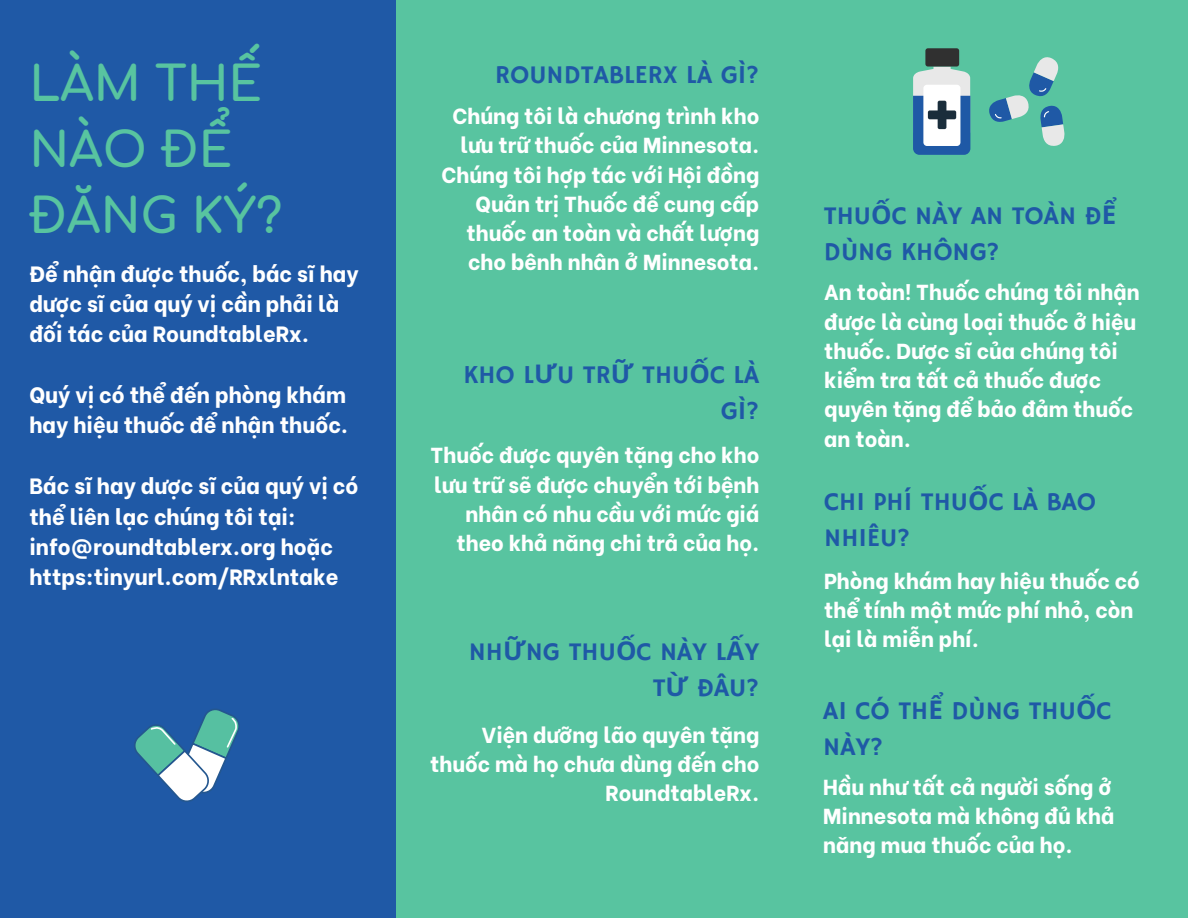
<style>
.page{position:relative;width:1188px;height:918px;background:#58c4a0}
.page>*{position:absolute;margin:0;border:0;box-sizing:border-box;transform-origin:0 0}
.t1{font:700 48px/66.3px "Comfortaa";color:#58c4a0}
.t2{font:25.8px/36px "Hammersmith One";color:#1f59a6}
.t3{font:800 22.05px/30.3px "Be Vietnam";color:#fff}
.t4{font:800 21.6px/29.2px "Be Vietnam";color:#fff;text-align:right}
.s1{font-family:"Noto Sans";font-weight:700}
</style>
<div class="page">
<div style="left:0;top:0;width:396px;height:918px;background:#1f59a6"></div>
<svg style="left:913px;top:67px;width:57px;height:87px;background:#749ac0"></svg>
<div style="left:923px;top:85px;width:37px;height:61px;background:#fff;border-radius:4px"></div>
<div style="left:925px;top:49px;width:34px;height:18px;background:#303030;border-radius:3px"></div>
<div style="left:928px;top:110px;width:28px;height:9px;background:#1a2d3b;border-radius:2px"></div>
<div style="left:938px;top:101px;width:8px;height:28px;background:#1a2d3b;border-radius:2px"></div>
<svg style="left:989px;top:57px;width:75px;height:89px"></svg>
<svg style="left:134px;top:708px;width:106px;height:94px"></svg>
<h1 class="t1" style="left:29px;top:52px;width:254px">LÀM THẾ<br>NÀO ĐỂ<br>ĐĂNG KÝ?</h1>
<p class="t3" style="left:29px;top:256px;width:331px">Để nhận được thuốc, bác sĩ hay dược sĩ của quý vị cần phả i là đối tác của RoundtableRx.</p>
<p class="t3" style="left:29px;top:378px;width:320px">Quý vị có thể đến phòng khám hay hiệu thuốc để nhận thuốc.</p>
<p class="t3" style="left:29px;top:469px;width:323px">Bác sĩ hay dược sĩ của quý vị có thể liên lạc chúng tôi tại: info@roundtablerx.org hoặc https:tinyurl.com/RRxlntake</p>
<p class="t2" style="left:495px;top:58px;width:266px">ROUNDTABLERX LÀ GÌ?</p>
<p class="t4" style="left:442px;top:99px;width:319px">Chúng tôi là chương trình kho lưu trữ thuốc của Minnesota.<br>ChúngtôihợptácvớiHộiđồng<br>Quản trị Thuốc để cung cấp thuốc an toàn và chất lượng cho bênh nhân ở Minnesota.</p>
<p class="t2" style="left:463px;top:358px;width:297px;text-align:right">KHO L<span class="s1">Ư</span>U TR<span class="s1">Ữ</span> THU<span class="s1">Ố</span>C LÀ<br>GÌ?</p>
<p class="t4" style="left:431px;top:439px;width:330px">Thuốc được quyên tặng cho kho lưu trữ sẽ được chuyển tới bệnh nhân có nhu cầu với mức giá theo khả năng chi trả của họ.</p>
<p class="t2" style="left:469px;top:635px;width:292px;text-align:right">NH<span class="s1">Ữ</span>NG THU<span class="s1">Ố</span>C NÀY L<span class="s1">Ấ</span>Y<br>T<span class="s1">Ừ</span> ĐÂU?</p>
<p class="t4" style="left:430px;top:718px;width:331px">Viện dưỡng lão quyên tặng thuốc mà họ chưa dùng đến cho<br>RoundtableRx.</p>
<p class="t2" style="left:824px;top:199px;width:286px">THU<span class="s1">Ố</span>C NÀY AN TOÀN Đ<span class="s1">Ể<br></span>DÙ NG KHÔNG?</p>
<p class="t4" style="left:824px;top:276px;width:317px;text-align:left">An toàn! Thuốc chúng tôi nhận được là cùng loại thuốc ở hiệu thuốc. Dược sĩ của chúng tôi kiểm tra tất cả thuốc được quyên tặng để bảo đảm thuốc an toàn.</p>
<p class="t2" style="left:824px;top:485px;width:273px">CHI PHÍ THU<span class="s1">Ố</span>C LÀ BAO<br>NHIÊU?</p>
<p class="t4" style="left:824px;top:564px;width:311px;text-align:justify">Phòng khám hay hiệu thuốc có thể tính một mức phí nhỏ, còn lại là miễn phí.</p>
<p class="t2" style="left:823px;top:694px;width:290px">AI CÓ TH<span class="s1">Ể</span> DÙNG THU<span class="s1">Ố</span>C<br>NÀY?</p>
<p class="t4" style="left:823px;top:770px;width:285px;text-align:justify">Hầu như tất cả người sống ở Minnesota mà không đủ khả năng mua thuốc của họ.</p>
</div>
